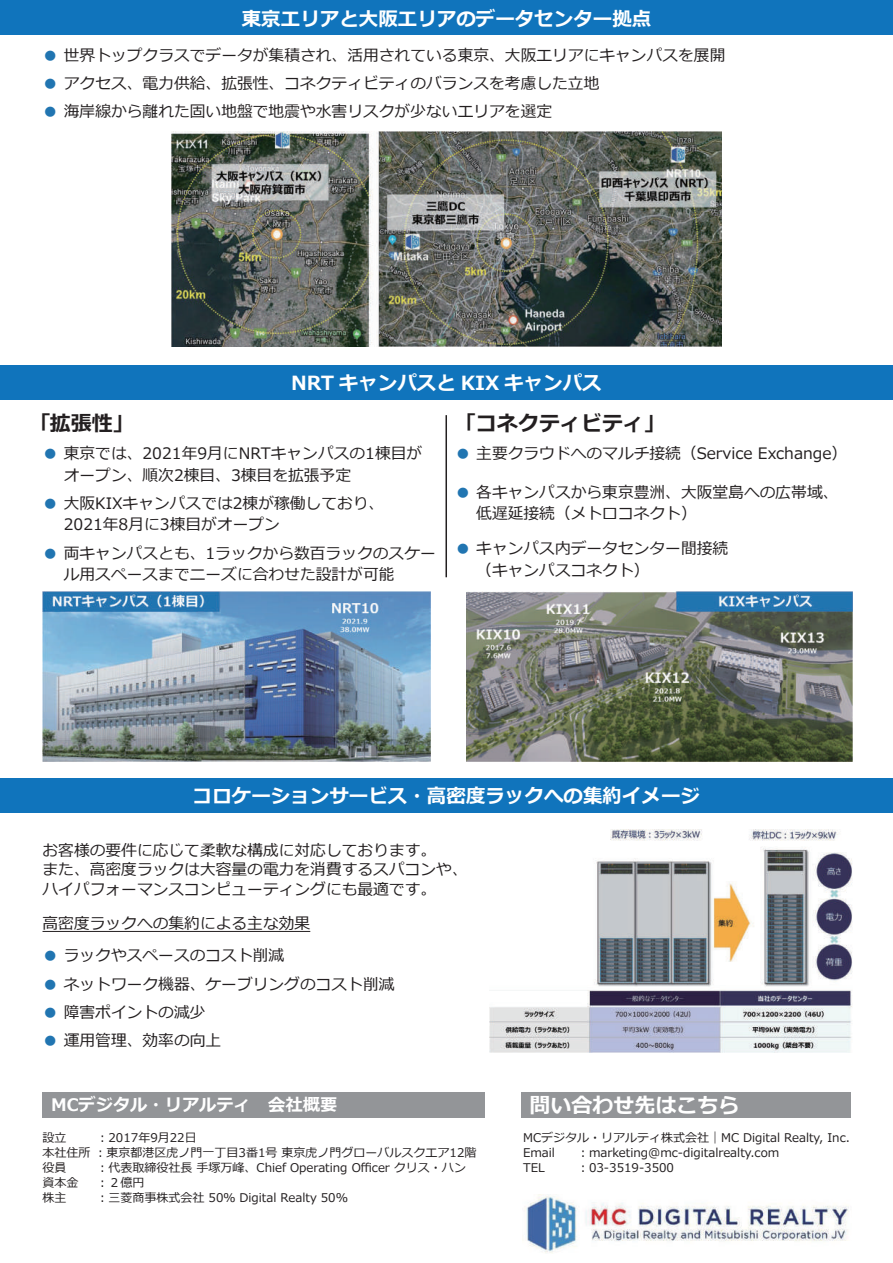
<style>
.page{position:relative;width:893px;height:1263px;background:#fff}
.page>*{position:absolute;margin:0;border:0;box-sizing:border-box;transform-origin:0 0}
.t1{font:700 21px "Meiryo";color:#231f20}
.t2{font:700 21px "Meiryo";color:#fff}
.t3{font:700 19.5px "Meiryo";color:#fff}
.t4{font:700 17.25px "Meiryo";color:#fff}
.t5{font:15.75px/21.8px "Meiryo";color:#231f20}
.t6{font:12px/15px "Meiryo";color:#231f20}
.s1{font-family:"Meiryo UI";color:#2175b1}
</style>
<div class="page">
<div style="left:0;top:0;width:893px;height:34px;background:#1074bc"></div>
<img style="left:172px;top:132px;width:549px;height:215px">
<div style="left:0;top:366px;width:893px;height:34px;background:#1074bc"></div>
<img style="left:489px;top:829px;width:363px;height:224px">
<div style="left:0;top:778px;width:893px;height:34px;background:#1074bc"></div>
<hr style="left:43px;top:931px;width:267px;height:1px;background:#231f20">
<div style="left:43px;top:1092px;width:442px;height:25px;background:#939598"></div>
<div style="left:521px;top:1092px;width:329px;height:25px;background:#939598"></div>
<img style="left:466px;top:591px;width:386px;height:170px">
<img style="left:43px;top:591px;width:388px;height:170px">
<hr style="left:445px;top:415px;width:2px;height:162px;background:#231f20">
<img style="left:525px;top:1194px;width:324px;height:59px">
<p class="t3" style="left:242px;top:5px;width:411px">東京エリアと大阪エリアのデータセンター拠点</p>
<p class="t5" style="left:43px;top:45px;width:684px"><span class="s1">●</span> 世界トップクラスでデータが集積され、活用されている東京、大阪エリアにキャンパスを展開</p>
<p class="t5" style="left:43px;top:73px;width:558px"><span class="s1">●</span> アクセス、電力供給、拡張性、コネクティビティのバランスを考慮した立地</p>
<p class="t5" style="left:43px;top:101px;width:511px"><span class="s1">●</span> 海岸線から離れた固い地盤で地震や水害リスクが少ないエリアを選定</p>
<p class="t3" style="left:291px;top:369px;width:312px">NRT キャンパスと KIX キャンパス</p>
<h1 class="t1" style="left:30px;top:408px;width:105px">「拡張性」</h1>
<p class="t5" style="left:64px;top:443px;width:360px;text-indent:-21px"><span class="s1">●</span> 東京では、2021年9月にNRTキャンパスの1棟目がオープン、順次2棟目、3棟目を拡張予定</p>
<p class="t5" style="left:64px;top:493px;width:322px;text-indent:-21px"><span class="s1">●</span> 大阪KIXキャンパスでは2棟が稼働しており、<br>2021年8月に3棟目がオープン</p>
<p class="t5" style="left:64px;top:543px;width:374px;text-indent:-21px"><span class="s1">●</span> 両キャンパスとも、1ラックから数百ラックのスケール用スペースまでニーズに合わせた設計が可能</p>
<h1 class="t1" style="left:455px;top:408px;width:211px">「コネクティビティ」</h1>
<p class="t5" style="left:455px;top:443px;width:394px"><span class="s1">●</span> 主要クラウドへのマルチ接続（Service Exchange）</p>
<p class="t5" style="left:476px;top:482px;width:364px;text-indent:-21px"><span class="s1">●</span> 各キャンパスから東京豊洲、大阪堂島への広帯域、低遅延接続（メトロコネクト）</p>
<p class="t5" style="left:476px;top:538px;width:253px;text-indent:-21px"><span class="s1">●</span> キャンパス内データセンター間接続（キャンパスコネクト）</p>
<p class="t3" style="left:193px;top:782px;width:508px">コロケーションサービス・高密度ラックへの集約イメージ</p>
<p class="t5" style="left:43px;top:841px;width:427px;line-height:19.5px">お客様の要件に応じて柔軟な構成に対応しております。<br>また、高密度ラックは大容量の電力を消費するスパコンや、ハイパフォーマンスコンピューティングにも最適です。</p>
<p class="t5" style="left:43px;top:913px;width:269px">高密度ラックへの集約による主な効果</p>
<p class="t5" style="left:43px;top:946px;width:243px"><span class="s1">●</span> ラックやスペースのコスト削減</p>
<p class="t5" style="left:43px;top:974px;width:354px"><span class="s1">●</span> ネットワーク機器、ケーブリングのコスト削減</p>
<p class="t5" style="left:43px;top:1002px;width:165px"><span class="s1">●</span> 障害ポイントの減少</p>
<p class="t5" style="left:43px;top:1030px;width:180px"><span class="s1">●</span> 運用管理、効率の向上</p>
<p class="t4" style="left:51px;top:1093px;width:288px">MCデジタル・リアルティ　会社概要</p>
<h1 class="t2" style="left:529px;top:1090px;width:211px">問い合わせ先はこちら</h1>
<p class="t6" style="left:43px;top:1130px;width:25px">設立</p>
<p class="t6" style="left:523px;top:1130px;width:328px">MCデジタル・リアルティ株式会社｜MC Digital Realty, Inc.<br>Email</p>
<p class="t6" style="left:43px;top:1130px;width:435px;text-indent:54px">：2017年9月22日<br>本社住所 ：東京都港区虎ノ門一丁目3番1号 東京虎ノ門グローバルスクエア12階役員</p>
<p class="t6" style="left:577px;top:1145px;width:204px">：marketing@mc-digitalrealty.com</p>
<p class="t6" style="left:97px;top:1160px;width:371px">：代表取締役社長 手塚万峰、Chief Operating Officer クリス・ハン</p>
<p class="t6" style="left:523px;top:1160px;width:23px">TEL</p>
<p class="t6" style="left:577px;top:1160px;width:99px">：03-3519-3500</p>
<p class="t6" style="left:43px;top:1175px;width:37px">資本金</p>
<p class="t6" style="left:97px;top:1175px;width:49px">：２億円</p>
<p class="t6" style="left:43px;top:1190px;width:25px">株主</p>
<p class="t6" style="left:97px;top:1190px;width:253px">：三菱商事株式会社 50％ Digital Realty 50%</p>
</div>
